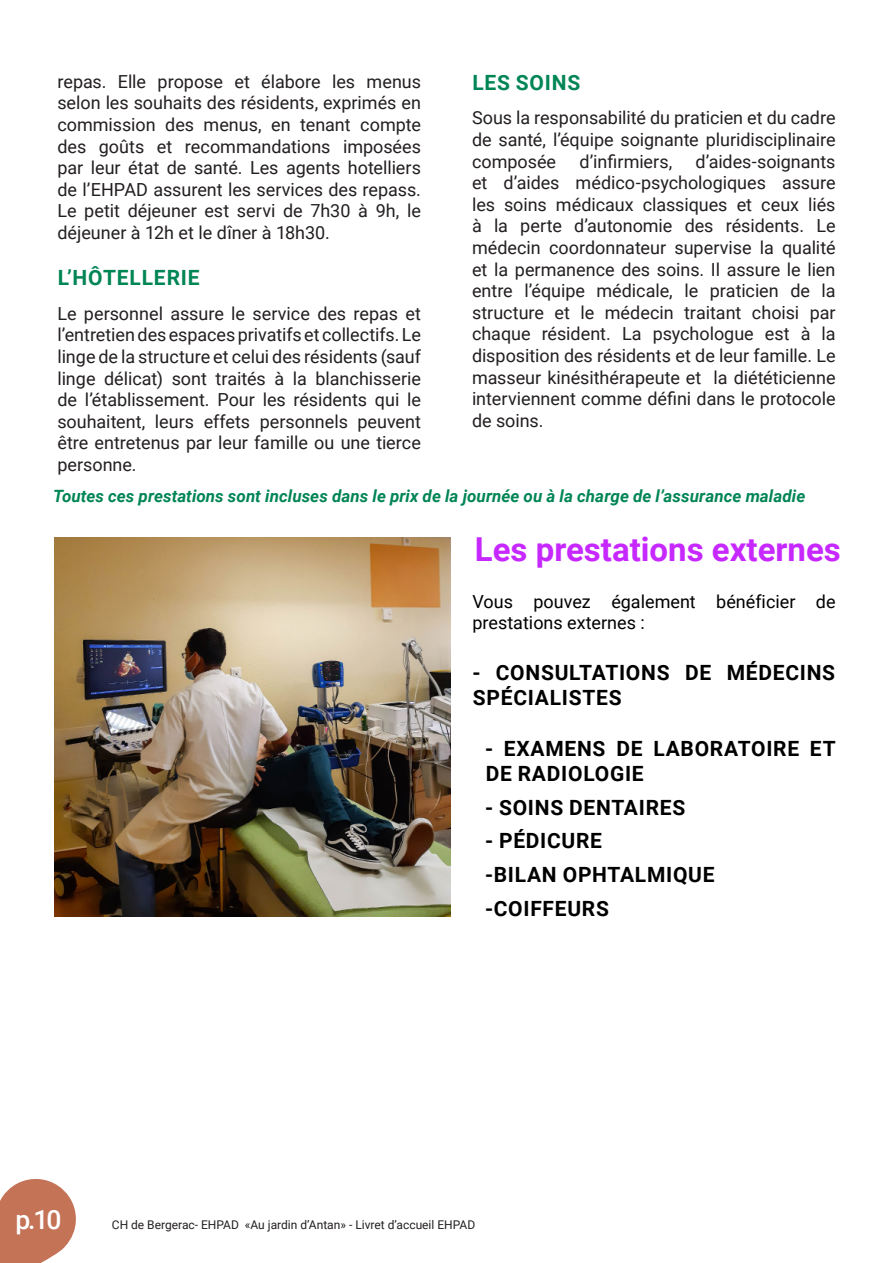
<style>
.page{position:relative;width:893px;height:1263px;background:#fff}
.page>*{position:absolute;margin:0;border:0;box-sizing:border-box;transform-origin:0 0}
.t1{font:700 33px "Roboto";color:#c628ff}
.t2{font:500 26.55px "Roboto";color:#fff}
.t3{font:700 21px/25.2px "Roboto";letter-spacing:.035em;color:#000}
.t4{font:700 21px "Roboto";letter-spacing:.035em;color:#008555}
.t5{font:18px/21.6px "Roboto";color:#231f20;text-align:justify}
.t6{font:18px/21.6px "Roboto";color:#000}
.t7{font:italic 700 16.95px "Roboto";letter-spacing:.005em;color:#008555}
.t8{font:12px "Roboto";color:#231f20}
</style>
<div class="page">
<svg style="left:0;top:1179px;width:76px;height:84px"></svg>
<img style="left:54px;top:537px;width:397px;height:380px">
<p class="t5" style="left:57px;top:70px;width:365px">repas. Elle propose et élabore les menus selon les souhaits des résidents, exprimés en commission des menus, en tenant compte des goûts et recommandations imposées par leur état de santé. Les agents hotelliers de l’EHPAD assurent les services des repass.<br>Le petit déjeuner est servi de 7h30 à 9h, le déjeuner à 12h et le dîner à 18h30.</p>
<p class="t4" style="left:58px;top:263px;width:143px">L’HÔTELLERIE</p>
<p class="t5" style="left:57px;top:302px;width:365px">Le personnel assure le service des repas et l’entretien des espaces privatifs et collectifs. Le linge de la structure et celui des résidents (sauf linge délicat) sont traités à la blanchisserie de l’établissement. Pour les résidents qui le souhaitent, leurs effets personnels peuvent être entretenus par leur famille ou une tierce personne.</p>
<p class="t4" style="left:472px;top:68px;width:110px">LES SOINS</p>
<p class="t5" style="left:472px;top:106px;width:365px">Sous la responsabilité du praticien et du cadre de santé, l’équipe soignante pluridisciplinaire composée</p>
<p class="t5" style="left:579px;top:150px;width:94px">d’infirmiers,</p>
<p class="t5" style="left:472px;top:150px;width:365px;text-indent:223px">d’aides-soignants et d’aides médico-psychologiques assure les soins médicaux classiques et ceux liés à la perte d’autonomie des résidents. Le médecin coordonnateur supervise la qualité et la permanence des soins. Il assure le lien entre l’équipe médicale, le praticien de la structure et le médecin traitant choisi par chaque résident. La psychologue est à la disposition des résidents et de leur famille. Le masseur kinésithérapeute et la diététicienne interviennent comme défini dans le protocole de soins.</p>
<p class="t7" style="left:53px;top:484px;width:754px">Toutes ces prestations sont incluses dans le prix de la journée ou à la charge de l’assurance maladie</p>
<p class="t1" style="left:475px;top:526px;width:368px">Les prestations externes</p>
<p class="t6" style="left:472px;top:590px;width:364px">Vous pouvez également bénéficier de prestations externes :</p>
<p class="t3" style="left:472px;top:659px;width:364px">- CONSULTATIONS DE MÉDECINS<br>SPÉCIALISTES</p>
<p class="t3" style="left:485px;top:735px;width:352px">- EXAMENS DE LABORATOIRE ET<br>DE RADIOLOGIE</p>
<p class="t3" style="left:485px;top:794px;width:201px">- SOINS DENTAIRES</p>
<p class="t3" style="left:485px;top:827px;width:118px">- PÉDICURE</p>
<p class="t3" style="left:485px;top:861px;width:231px">-BILAN OPHTALMIQUE</p>
<p class="t3" style="left:485px;top:895px;width:125px">-COIFFEURS</p>
<h2 class="t2" style="left:16px;top:1201px;width:47px">p.10</h2>
<p class="t8" style="left:112px;top:1216px;width:365px">CH de Bergerac- EHPAD «Au jardin d’Antan» - Livret d’accueil EHPAD</p>
</div>
